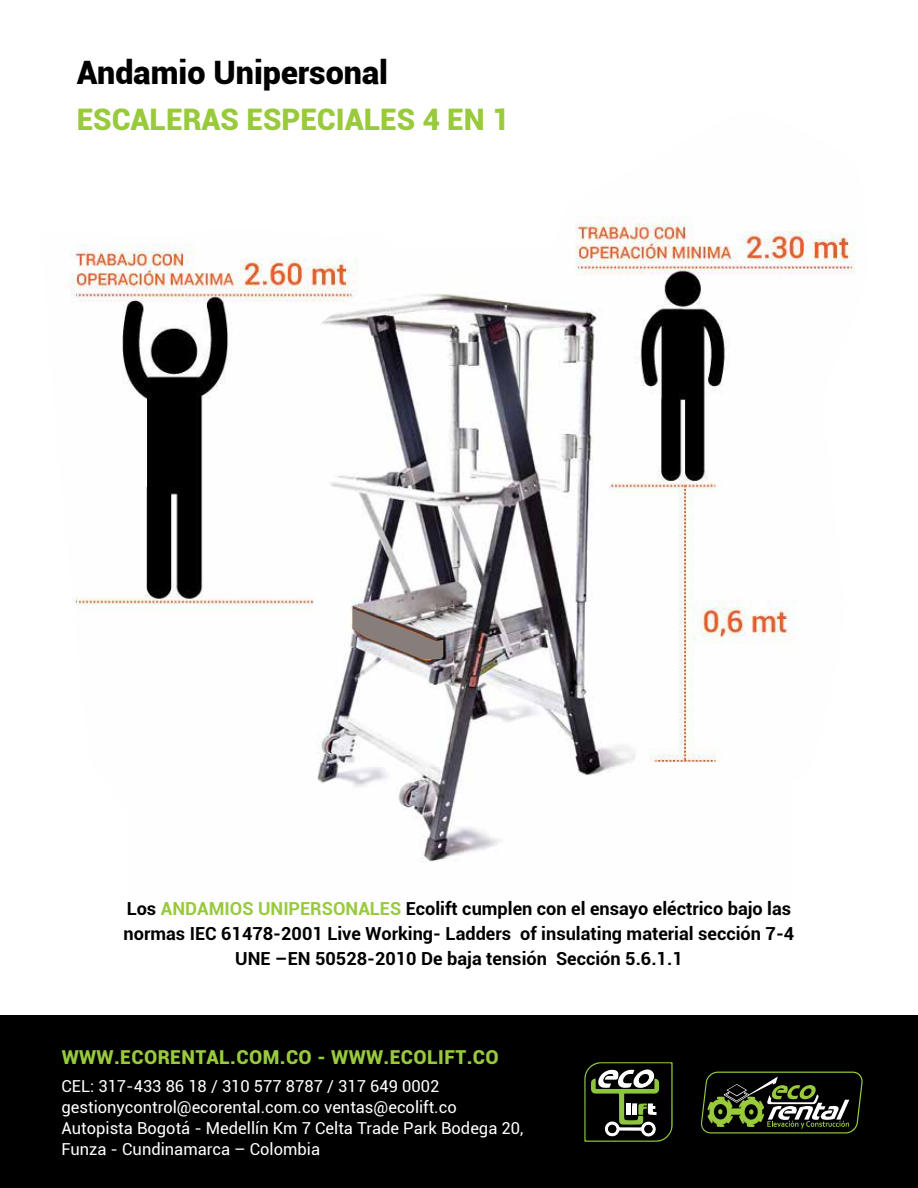
<style>
.page{position:relative;width:918px;height:1188px;background:#fff}
.page>*{position:absolute;margin:0;border:0;box-sizing:border-box;transform-origin:0 0}
.t1{font:900 32.25px "Roboto";color:#000}
.t2{font:900 29.7px "Roboto";color:#98ca3c}
.t3{font:900 19.2px "Roboto";letter-spacing:.02em;color:#98ca3c}
.t4{font:700 18px/24.9px "Roboto";color:#000;text-align:center}
.t5{font:16.5px/21px "Roboto";color:#fff}
.s1{color:#98ca3c}
</style>
<div class="page">
<div style="left:0;top:1015px;width:918px;height:173px;background:#000"></div>
<svg style="left:584px;top:1062px;width:89px;height:80px"></svg>
<svg style="left:701px;top:1072px;width:162px;height:61px"></svg>
<div style="left:728px;top:1108px;width:15px;height:7px;background:#98ca3c;border-radius:2px"></div>
<img style="left:418px;top:293px;width:125px;height:569px">
<svg style="left:418px;top:608px;width:25px;height:51px"></svg>
<img style="left:69px;top:244px;width:349px;height:574px">
<img style="left:543px;top:216px;width:313px;height:559px">
<h1 class="t1" style="left:77px;top:50px;width:313px">Andamio Unipersonal</h1>
<h2 class="t2" style="left:77px;top:98px;width:434px">ESCALERAS ESPECIALES 4 EN 1</h2>
<p class="t4" style="left:124px;top:895px;width:672px">Los <span class="s1">ANDAMIOS UNIPERSONALES</span> Ecolift cumplen con el ensayo eléctrico bajo las normas IEC 61478-2001 Live Working- Ladders of insulating material sección 7-4<br>UNE –EN 50528-2010 De baja tensión Sección 5.6.1.1</p>
<p class="t3" style="left:62px;top:1044px;width:439px">WWW.ECORENTAL.COM.CO - WWW.ECOLIFT.CO</p>
<p class="t5" style="left:62px;top:1075px;width:463px">CEL: 317-433 86 18 / 310 577 8787 / 317 649 0002 gestionycontrol@ecorental.com.co ventas@ecolift.co Autopista Bogotá - Medellín Km 7 Celta Trade Park Bodega 20, Funza - Cundinamarca – Colombia</p>
</div>
